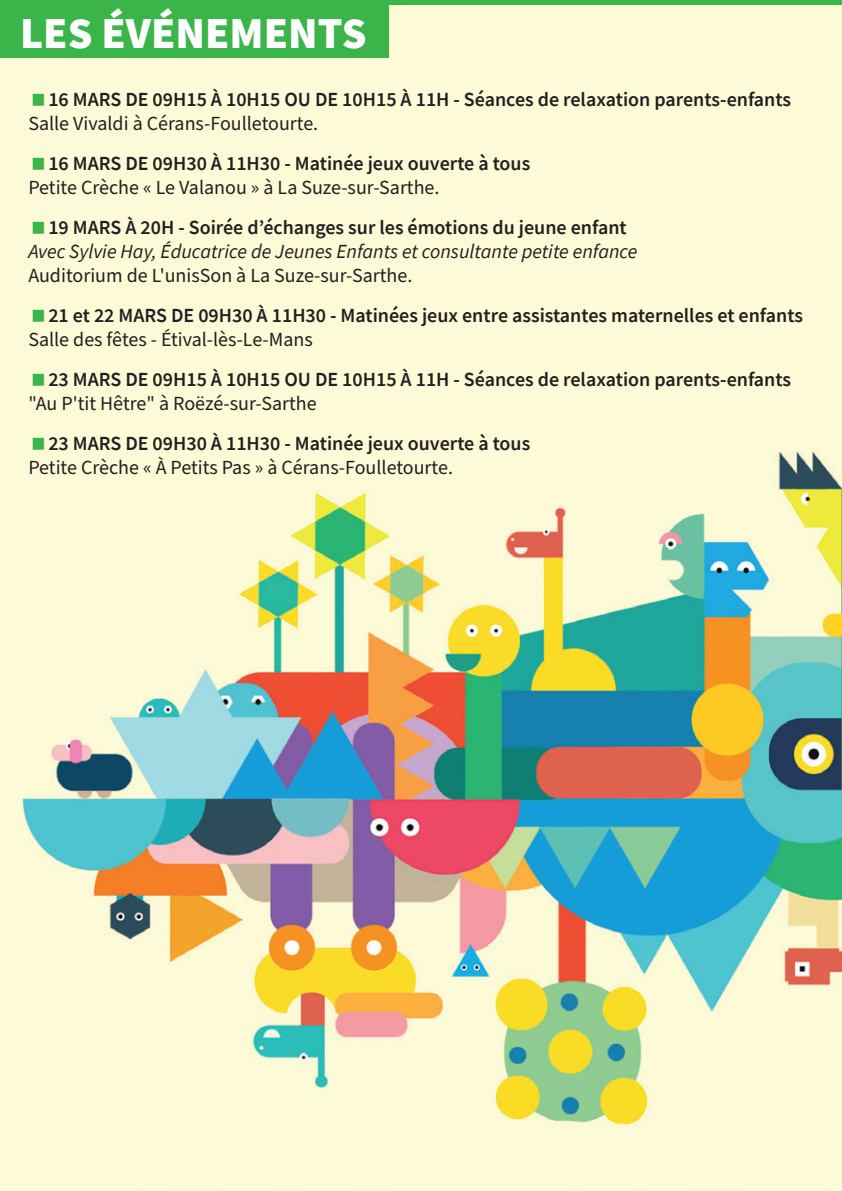
<style>
.page{position:relative;width:842px;height:1191px;background:#fff}
.page>*{position:absolute;margin:0;border:0;box-sizing:border-box;transform-origin:0 0}
.t1{font:900 44px "Source Sans Pro";color:#fff}
.t2{font:600 20px "Source Sans Pro";color:#231f20}
.t3{font:20px "Source Sans Pro";color:#231f20}
.t4{font:italic 20px "Source Sans Pro";color:#231f20}
</style>
<div class="page">
<img style="left:0;top:5px;width:842px;height:1186px">
<div style="left:0;top:3px;width:389px;height:55px;background:#3bb54a"></div>
<div style="left:0;top:0;width:842px;height:5px;background:#3bb54a"></div>
<svg style="left:33px;top:93px;width:11px;height:12px"></svg>
<svg style="left:33px;top:157px;width:11px;height:12px"></svg>
<svg style="left:33px;top:221px;width:11px;height:12px"></svg>
<svg style="left:33px;top:309px;width:11px;height:12px"></svg>
<svg style="left:33px;top:373px;width:11px;height:12px"></svg>
<svg style="left:33px;top:437px;width:11px;height:12px"></svg>
<p class="t1" style="left:20px;top:3px;width:348px">LES ÉVÉNEMENTS</p>
<p class="t2" style="left:48px;top:86px;width:744px">16 MARS DE 09H15 À 10H15 OU DE 10H15 À 11H - Séances de relaxation parents-enfants</p>
<p class="t3" style="left:28px;top:110px;width:291px">Salle Vivaldi à Cérans-Foulletourte.</p>
<p class="t2" style="left:48px;top:150px;width:483px">16 MARS DE 09H30 À 11H30 - Matinée jeux ouverte à tous</p>
<p class="t3" style="left:28px;top:174px;width:413px">Petite Crèche « Le Valanou » à La Suze-sur-Sarthe.</p>
<p class="t2" style="left:48px;top:214px;width:580px">19 MARS À 20H - Soirée d’échanges sur les émotions du jeune enfant</p>
<p class="t4" style="left:28px;top:238px;width:611px">Avec Sylvie Hay, Éducatrice de Jeunes Enfants et consultante petite enfance</p>
<p class="t3" style="left:28px;top:262px;width:385px">Auditorium de L'unisSon à La Suze-sur-Sarthe.</p>
<p class="t2" style="left:48px;top:302px;width:756px">21 et 22 MARS DE 09H30 À 11H30 - Matinées jeux entre assistantes maternelles et enfants</p>
<p class="t3" style="left:28px;top:326px;width:286px">Salle des fêtes - Étival-lès-Le-Mans</p>
<p class="t2" style="left:48px;top:366px;width:744px">23 MARS DE 09H15 À 10H15 OU DE 10H15 À 11H - Séances de relaxation parents-enfants</p>
<p class="t3" style="left:28px;top:390px;width:290px">"Au P'tit Hêtre" à Roëzé-sur-Sarthe</p>
<p class="t2" style="left:48px;top:430px;width:483px">23 MARS DE 09H30 À 11H30 - Matinée jeux ouverte à tous</p>
<p class="t3" style="left:28px;top:454px;width:426px">Petite Crèche « À Petits Pas » à Cérans-Foulletourte.</p>
</div>
